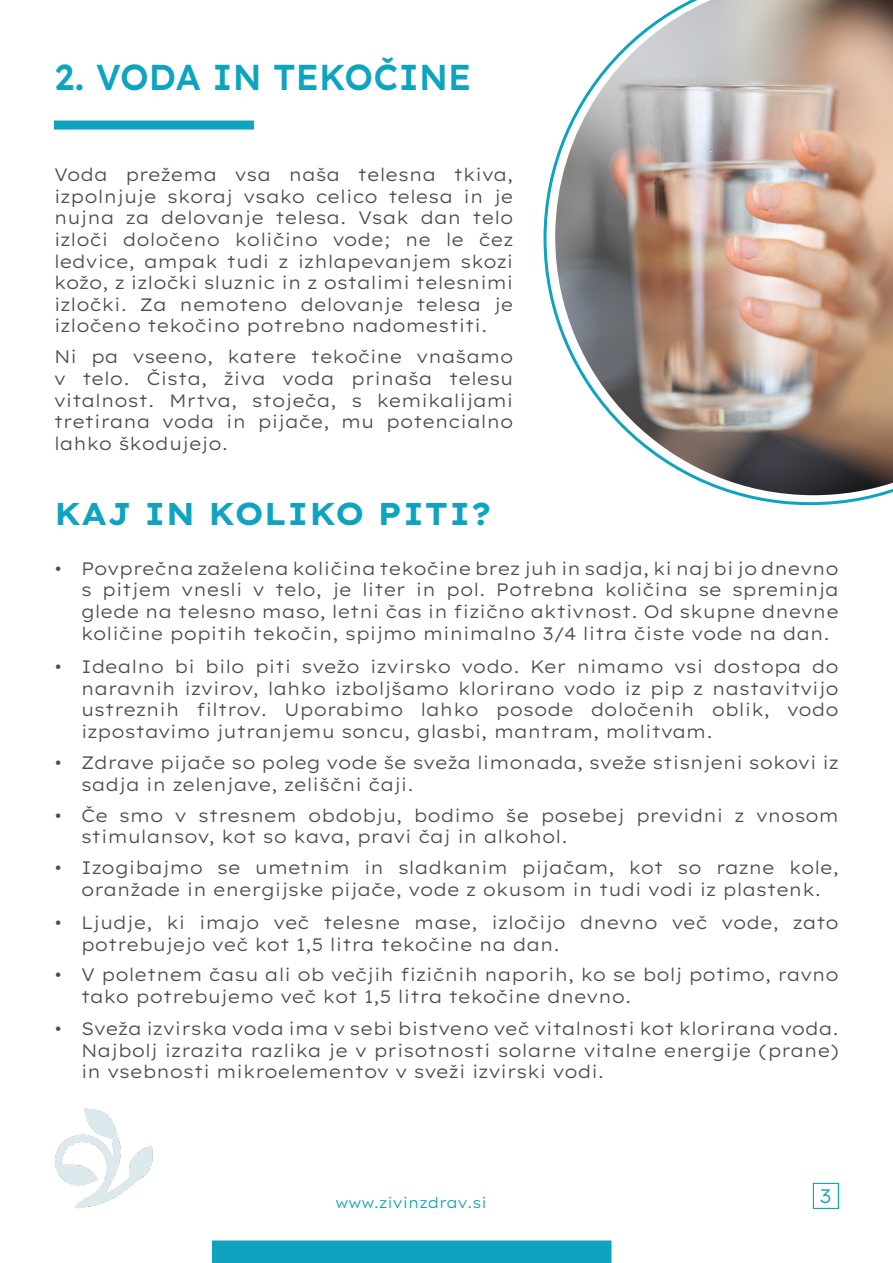
<style>
.page{position:relative;width:893px;height:1263px;background:#fff}
.page>*{position:absolute;margin:0;border:0;box-sizing:border-box;transform-origin:0 0}
.t1{font:600 36px "Lexend Exa";letter-spacing:-.04em;color:#0ea4bf;scale:.9 1}
.t2{font:700 31.5px "Lexend Exa";color:#0ea4bf}
.t3{font:300 19.5px "Lexend Exa";color:#0ea4bf}
.t4{font:300 18px/21.6px "Lexend Exa";color:#4d4d4d;text-align:justify}
.t5{font:300 15px "Lexend Exa";color:#0ea4bf}
</style>
<div class="page">
<svg style="left:543px;top:161px;width:341px;height:344px"></svg>
<img style="left:555px;top:0;width:338px;height:495px">
<div style="left:212px;top:1240px;width:399px;height:23px;background:#0ea4bf"></div>
<div style="left:54px;top:121px;width:200px;height:9px;background:#0ea4bf"></div>
<img style="left:54px;top:1108px;width:99px;height:101px">
<div style="left:813px;top:1183px;width:26px;height:26px;border:1px solid #0ea4bf"></div>
<h1 class="t1" style="left:54px;top:49px;width:466px">2. VODA IN TEKOČINE</h1>
<p class="t4" style="left:54px;top:163px;width:461px">Voda prežema vsa naša telesna tkiva, izpolnjuje skoraj vsako celico telesa in je nujna za delovanje telesa. Vsak dan telo izloči določeno količino vode; ne le čez ledvice, ampak tudi z izhlapevanjem skozi kožo, z izločki sluznic in z ostalimi telesnimi izločki. Za nemoteno delovanje telesa je izločeno tekočino potrebno nadomestiti.</p>
<p class="t4" style="left:54px;top:345px;width:461px">Ni pa vseeno, katere tekočine vnašamo v telo. Čista, živa voda prinaša telesu vitalnost. Mrtva, stoječa, s kemikalijami tretirana voda in pijače, mu potencialno lahko škodujejo.</p>
<h2 class="t2" style="left:54px;top:489px;width:439px">KAJ IN KOLIKO PITI?</h2>
<p class="t4" style="left:81px;top:556px;width:759px;text-indent:-27px">• Povprečna zaželena količina tekočine brez juh in sadja, ki naj bi jo dnevno s pitjem vnesli v telo, je liter in pol. Potrebna količina se spreminja glede na telesno maso, letni čas in fizično aktivnost. Od skupne dnevne količine popitih tekočin, spijmo minimalno 3/4 litra čiste vode na dan.</p>
<p class="t4" style="left:81px;top:654px;width:759px;text-indent:-27px">• Idealno bi bilo piti svežo izvirsko vodo. Ker nimamo vsi dostopa do naravnih izvirov, lahko izboljšamo klorirano vodo iz pip z nastavitvijo ustreznih filtrov. Uporabimo lahko posode določenih oblik, vodo izpostavimo jutranjemu soncu, glasbi, mantram, molitvam.</p>
<p class="t4" style="left:81px;top:750px;width:759px;text-indent:-27px">• Zdrave pijače so poleg vode še sveža limonada, sveže stisnjeni sokovi iz sadja in zelenjave, zeliščni čaji.</p>
<p class="t4" style="left:81px;top:803px;width:759px;text-indent:-27px">• Če smo v stresnem obdobju, bodimo še posebej previdni z vnosom stimulansov, kot so kava, pravi čaj in alkohol.</p>
<p class="t4" style="left:54px;top:855px;width:786px;text-align:center">• Izogibajmo se umetnim in sladkanim pijačam, kot so razne kole, oranžade in energijske pijače, vode z okusom in tudi vodi iz plastenk.</p>
<p class="t4" style="left:81px;top:910px;width:759px;text-indent:-27px">• Ljudje, ki imajo več telesne mase, izločijo dnevno več vode, zato potrebujejo več kot 1,5 litra tekočine na dan.</p>
<p class="t4" style="left:81px;top:963px;width:759px;text-indent:-27px">• V poletnem času ali ob večjih fizičnih naporih, ko se bolj potimo, ravno tako potrebujemo več kot 1,5 litra tekočine dnevno.</p>
<p class="t4" style="left:81px;top:1017px;width:759px;text-indent:-27px">• Sveža izvirska voda ima v sebi bistveno več vitalnosti kot klorirana voda.<br>Najbolj izrazita razlika je v prisotnosti solarne vitalne energije (prane) in vsebnosti mikroelementov v sveži izvirski vodi.</p>
<p class="t5" style="left:335px;top:1191px;width:153px">www.zivinzdrav.si</p>
<p class="t3" style="left:819px;top:1181px;width:14px">3</p>
</div>
